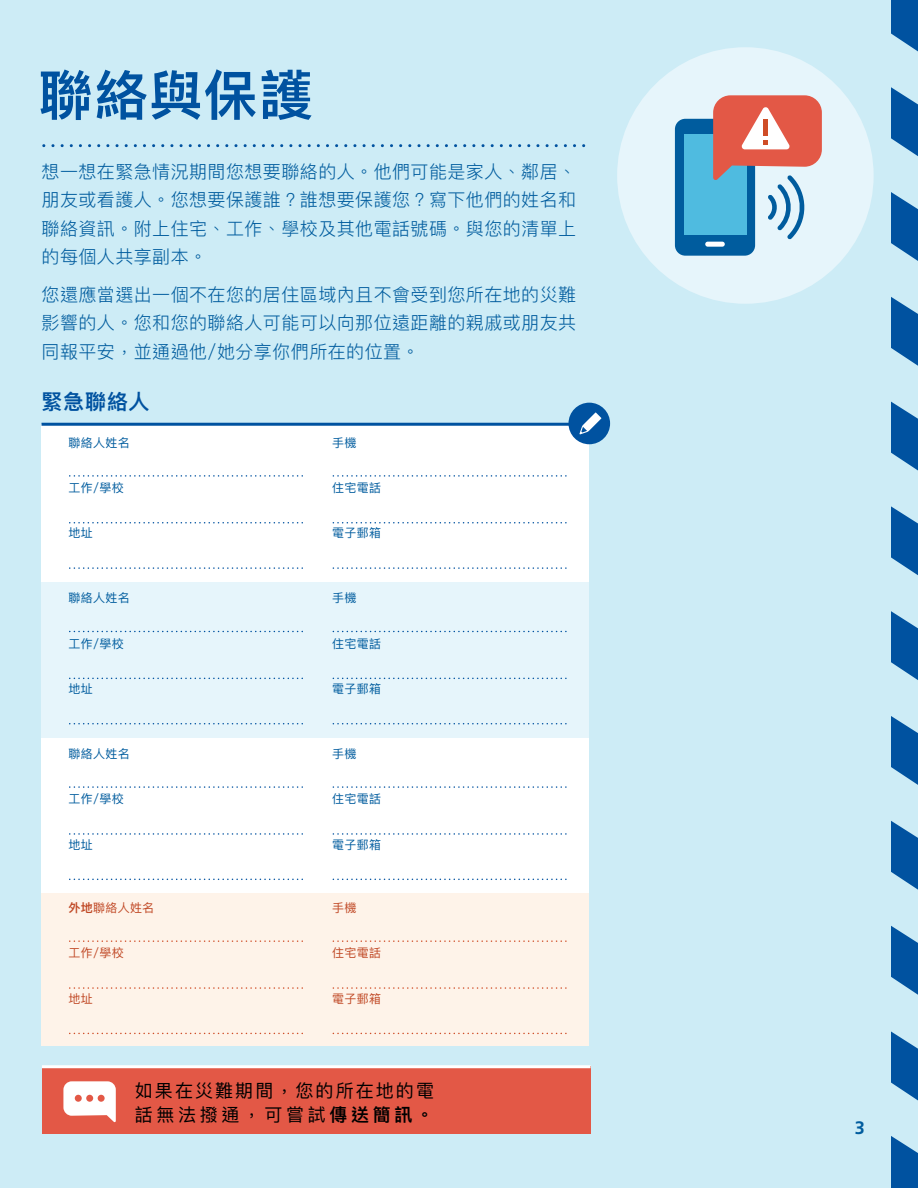
<style>
.page{position:relative;width:918px;height:1188px;background:#cdecf6}
.page>*{position:absolute;margin:0;border:0;box-sizing:border-box;transform-origin:0 0}
.t1{font:600 54px "Ping Fang HK";letter-spacing:.02em;color:#0052a0}
.t2{font:600 21px "Ping Fang HK";letter-spacing:.04em;color:#0052a0}
.t3{font:300 18px/28.5px "Ping Fang HK";letter-spacing:.025em;color:#005c9e;text-align:justify}
.t4{font:18px/24px "Ping Fang HK";letter-spacing:.115em;color:#000}
.t5{font:700 18px "Frutiger";color:#005c9e}
.t6{font:12px "Ping Fang HK";letter-spacing:.025em;color:#005c9e}
.t7{font:12px "Ping Fang HK";letter-spacing:.025em;color:#c04825}
.s1{font-weight:600}
.s2{font-weight:500}
</style>
<div class="page">
<div style="left:617px;top:47px;width:257px;height:257px;background:#e6f5fb;border-radius:50%"></div>
<svg style="left:675px;top:95px;width:147px;height:161px"></svg>
<div style="left:42px;top:424px;width:547px;height:622px;background:#fff"></div>
<hr style="left:42px;top:423px;width:547px;height:3px;background:#0052a0">
<div style="left:42px;top:583px;width:547px;height:155px;background:#e6f5fb"></div>
<div style="left:42px;top:893px;width:547px;height:153px;background:#fef3e9"></div>
<div style="left:42px;top:1067px;width:549px;height:67px;background:#e35846"></div>
<hr style="left:42px;top:1065px;width:549px;height:3px;background:#fff">
<svg style="left:44px;top:144px;width:542px;height:3px"></svg>
<div style="left:568px;top:403px;width:42px;height:41px;background:#0052a0;border-radius:50%"></div>
<svg style="left:579px;top:412px;width:22px;height:23px"></svg>
<svg style="left:70px;top:475px;width:233px;height:2px"></svg>
<svg style="left:333px;top:475px;width:234px;height:2px"></svg>
<svg style="left:70px;top:522px;width:233px;height:2px"></svg>
<svg style="left:333px;top:522px;width:234px;height:2px"></svg>
<svg style="left:70px;top:567px;width:233px;height:2px"></svg>
<svg style="left:333px;top:567px;width:234px;height:2px"></svg>
<svg style="left:70px;top:631px;width:233px;height:1px"></svg>
<svg style="left:333px;top:631px;width:234px;height:1px"></svg>
<svg style="left:70px;top:678px;width:233px;height:1px"></svg>
<svg style="left:333px;top:678px;width:234px;height:1px"></svg>
<svg style="left:70px;top:723px;width:233px;height:1px"></svg>
<svg style="left:333px;top:723px;width:234px;height:1px"></svg>
<svg style="left:70px;top:786px;width:233px;height:2px"></svg>
<svg style="left:333px;top:786px;width:234px;height:2px"></svg>
<svg style="left:70px;top:833px;width:233px;height:2px"></svg>
<svg style="left:333px;top:833px;width:234px;height:2px"></svg>
<svg style="left:70px;top:879px;width:233px;height:1px"></svg>
<svg style="left:333px;top:879px;width:234px;height:1px"></svg>
<svg style="left:70px;top:940px;width:233px;height:2px"></svg>
<svg style="left:333px;top:940px;width:234px;height:2px"></svg>
<svg style="left:70px;top:987px;width:233px;height:2px"></svg>
<svg style="left:333px;top:987px;width:234px;height:2px"></svg>
<svg style="left:70px;top:1033px;width:233px;height:1px"></svg>
<svg style="left:333px;top:1033px;width:234px;height:1px"></svg>
<svg style="left:63px;top:1081px;width:53px;height:41px"></svg>
<div style="left:75px;top:1095px;width:7px;height:7px;background:#e35846;border-radius:50%"></div>
<div style="left:86px;top:1095px;width:7px;height:7px;background:#e35846;border-radius:50%"></div>
<div style="left:98px;top:1095px;width:7px;height:7px;background:#e35846;border-radius:50%"></div>
<svg style="left:891px;top:1031px;width:27px;height:70px"></svg>
<svg style="left:891px;top:1136px;width:27px;height:52px"></svg>
<svg style="left:891px;top:926px;width:27px;height:69px"></svg>
<svg style="left:891px;top:821px;width:27px;height:69px"></svg>
<svg style="left:891px;top:716px;width:27px;height:69px"></svg>
<svg style="left:891px;top:611px;width:27px;height:69px"></svg>
<svg style="left:891px;top:506px;width:27px;height:70px"></svg>
<svg style="left:891px;top:402px;width:27px;height:69px"></svg>
<svg style="left:891px;top:297px;width:27px;height:69px"></svg>
<svg style="left:891px;top:192px;width:27px;height:69px"></svg>
<svg style="left:891px;top:87px;width:27px;height:69px"></svg>
<svg style="left:891px;top:0;width:27px;height:52px"></svg>
<h2 class="t1" style="left:39px;top:62px;width:276px">聯絡與保護</h2>
<p class="t3" style="left:42px;top:157px;width:536px">想一想在緊急情況期間您想要聯絡的人。他們可能是家人、鄰居、朋友或看護人。您想要保護誰？誰想要保護您？寫下他們的姓名和聯絡資訊。附上住宅、工作、學校及其他電話號碼。與您的清單上的每個人共享副本。</p>
<p class="t3" style="left:42px;top:280px;width:536px">您還應當選出一個不在您的居住區域內且不會受到您所在地的災難影響的人。您和您的聯絡人可能可以向那位遠距離的親戚或朋友共同報平安，並通過他/她分享你們所在的位置。</p>
<h3 class="t2" style="left:42px;top:388px;width:109px">緊急聯絡人</h3>
<p class="t6" style="left:69px;top:435px;width:63px">聯絡人姓名</p>
<p class="t6" style="left:332px;top:435px;width:26px">手機</p>
<p class="t6" style="left:69px;top:480px;width:57px">工作/學校</p>
<p class="t6" style="left:332px;top:480px;width:50px">住宅電話</p>
<p class="t6" style="left:69px;top:526px;width:26px">地址</p>
<p class="t6" style="left:332px;top:526px;width:50px">電子郵箱</p>
<p class="t6" style="left:69px;top:591px;width:63px">聯絡人姓名</p>
<p class="t6" style="left:332px;top:591px;width:26px">手機</p>
<p class="t6" style="left:69px;top:636px;width:57px">工作/學校</p>
<p class="t6" style="left:332px;top:636px;width:50px">住宅電話</p>
<p class="t6" style="left:69px;top:681px;width:26px">地址</p>
<p class="t6" style="left:332px;top:681px;width:50px">電子郵箱</p>
<p class="t6" style="left:69px;top:746px;width:63px">聯絡人姓名</p>
<p class="t6" style="left:332px;top:746px;width:26px">手機</p>
<p class="t6" style="left:69px;top:792px;width:57px">工作/學校</p>
<p class="t6" style="left:332px;top:792px;width:50px">住宅電話</p>
<p class="t6" style="left:69px;top:837px;width:26px">地址</p>
<p class="t6" style="left:332px;top:837px;width:50px">電子郵箱</p>
<p class="t7" style="left:69px;top:900px;width:87px"><span class="s1">外地</span>聯絡人姓名</p>
<p class="t7" style="left:332px;top:900px;width:26px">手機</p>
<p class="t7" style="left:69px;top:946px;width:57px">工作/學校</p>
<p class="t7" style="left:332px;top:946px;width:50px">住宅電話</p>
<p class="t7" style="left:69px;top:991px;width:26px">地址</p>
<p class="t7" style="left:332px;top:991px;width:50px">電子郵箱</p>
<p class="t4" style="left:135px;top:1078px;width:301px">如果在災難期間，您的所在地的電話無法撥通，可嘗試<span class="s1">傳送簡訊</span><span class="s2">。</span></p>
<p class="t5" style="left:855px;top:1117px;width:12px">3</p>
</div>
